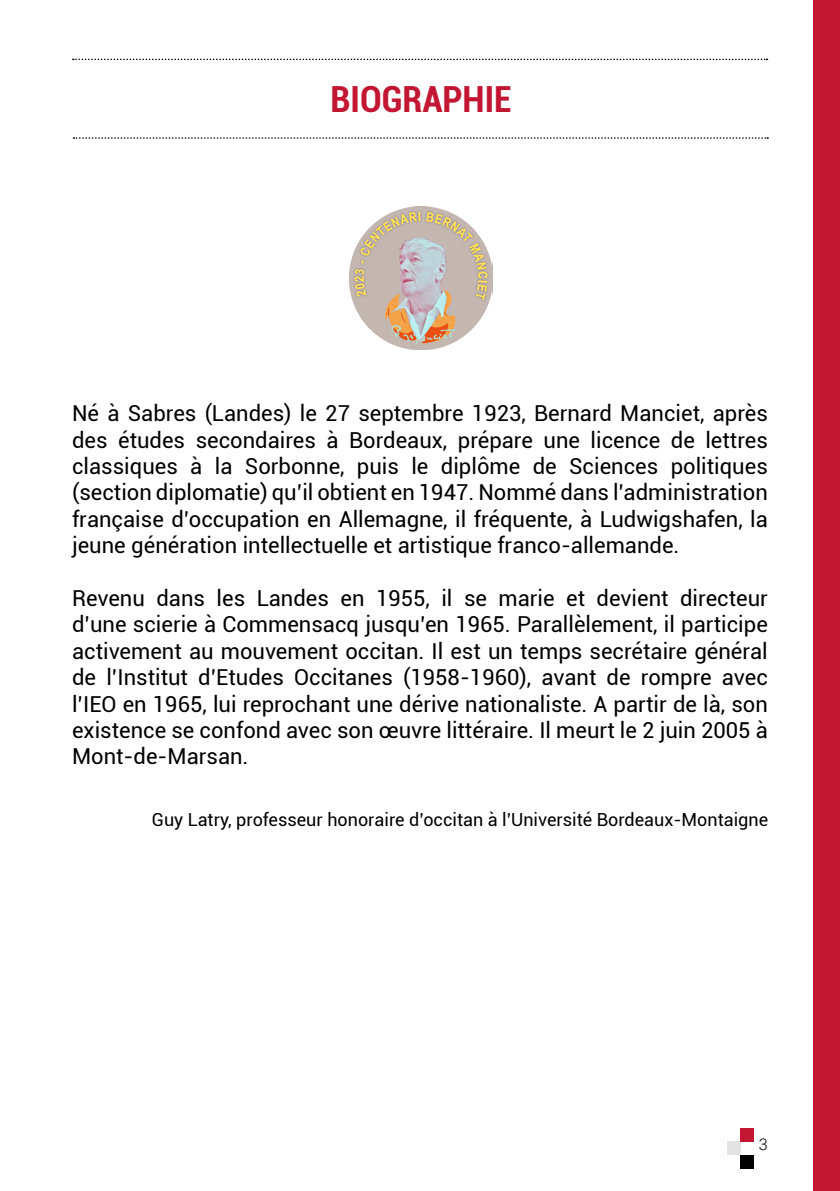
<style>
.page{position:relative;width:840px;height:1191px;background:#fff}
.page>*{position:absolute;margin:0;border:0;box-sizing:border-box;transform-origin:0 0}
.t1{font:700 condensed 36px "Roboto";color:#c31632}
.t2{font:22px/26.4px "Roboto";color:#000;text-align:justify}
.t3{font:18px "Roboto";color:#000}
.t4{font:300 16.2px "Roboto";color:#000}
</style>
<div class="page">
<div style="left:726px;top:1141px;width:14px;height:14px;background:#e3e3e3"></div>
<div style="left:740px;top:1155px;width:13px;height:13px;background:#000"></div>
<div style="left:740px;top:1128px;width:13px;height:13px;background:#c31632"></div>
<div style="left:813px;top:0;width:26px;height:1191px;background:#c31632"></div>
<svg style="left:73px;top:137px;width:694px;height:2px"></svg>
<svg style="left:73px;top:59px;width:694px;height:1px"></svg>
<img style="left:349px;top:207px;width:143px;height:143px">
<h1 class="t1" style="left:330px;top:74px;width:182px">BIOGRAPHIE</h1>
<p class="t2" style="left:72px;top:399px;width:697px">Né à Sabres (Landes) le 27 septembre 1923, Bernard Manciet, après des études secondaires à Bordeaux, prépare une licence de lettres classiques à la Sorbonne, puis le diplôme de Sciences politiques (section diplomatie) qu’il obtient en 1947. Nommé dans l’administration française d’occupation en Allemagne, il fréquente, à Ludwigshafen, la jeune génération intellectuelle et artistique franco-allemande.</p>
<p class="t2" style="left:72px;top:584px;width:697px">Revenu dans les Landes en 1955, il se marie et devient directeur d’une scierie à Commensacq jusqu’en 1965. Parallèlement, il participe activement au mouvement occitan. Il est un temps secrétaire général de l’Institut d’Etudes Occitanes (1958-1960), avant de rompre avec l’IEO en 1965, lui reprochant une dérive nationaliste. A partir de là, son existence se confond avec son œuvre littéraire. Il meurt le 2 juin 2005 à Mont-de-Marsan.</p>
<p class="t3" style="left:152px;top:806px;width:617px">Guy Latry, professeur honoraire d’occitan à l’Université Bordeaux-Montaigne</p>
<p class="t4" style="left:758px;top:1133px;width:10px">3</p>
</div>
